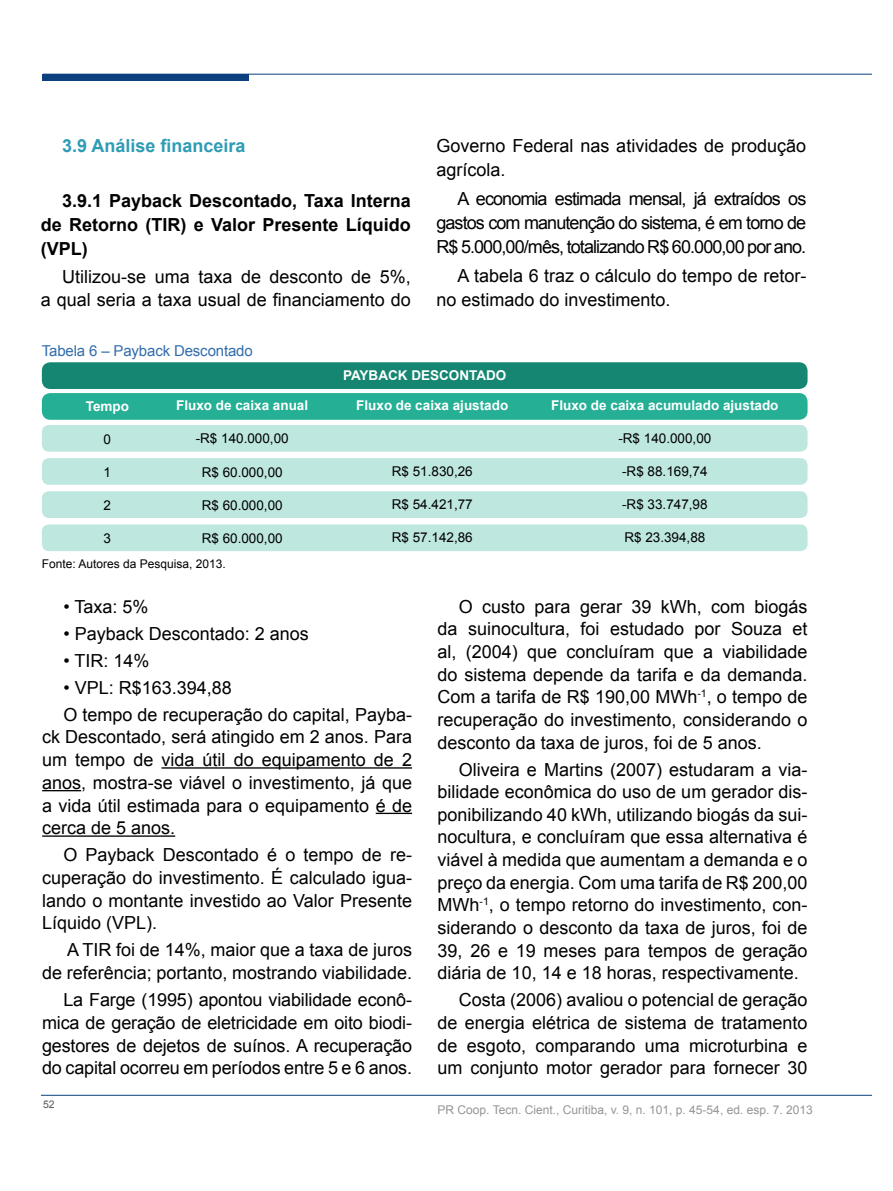
<style>
.page{position:relative;width:893px;height:1191px;background:#fff}
.page>*{position:absolute;margin:0;border:0;box-sizing:border-box;transform-origin:0 0}
.t1{font:18px/22.6px "Arial";color:#000;text-align:justify}
.t2{font:700 18px/23.5px "Arial";color:#000;text-align:justify}
.t3{font:700 18px "Arial";color:#2f9cb5}
.t4{font:15px "Arial";letter-spacing:-.01em;color:#326dac}
.t5{font:13.5px "Arial";color:#000}
.t6{font:700 13.5px "Arial";color:#fff}
.t7{font:12px "Arial";color:#939598}
.t8{font:12px "Arial";color:#000}
.t9{font:10.5px "Arial";color:#58595b}
</style>
<div class="page">
<hr style="left:41px;top:1095px;width:830px;height:1px;background:#0b3f7e">
<hr style="left:43px;top:74px;width:828px;height:1px;background:#0b3f7e">
<div style="left:42px;top:74px;width:207px;height:7px;background:#0b3f7e"></div>
<div style="left:42px;top:393px;width:765px;height:27px;background:#25b096;border-radius:9px"></div>
<hr style="left:161px;top:767px;width:251px;height:1px;background:#000">
<hr style="left:42px;top:790px;width:39px;height:1px;background:#000">
<hr style="left:376px;top:812px;width:36px;height:2px;background:#000">
<hr style="left:42px;top:835px;width:133px;height:1px;background:#000">
<div style="left:42px;top:362px;width:765px;height:27px;background:#158672;border-radius:9px"></div>
<div style="left:42px;top:425px;width:765px;height:27px;background:#bee7df;border-radius:7px"></div>
<div style="left:42px;top:458px;width:765px;height:27px;background:#bee7df;border-radius:7px"></div>
<div style="left:42px;top:524px;width:765px;height:27px;background:#bee7df;border-radius:7px"></div>
<div style="left:42px;top:491px;width:765px;height:27px;background:#bee7df;border-radius:7px"></div>
<p class="t3" style="left:62px;top:133px;width:185px">3.9 Análise financeira</p>
<p class="t2" style="left:41px;top:190px;width:371px;text-indent:21px">3.9.1 Payback Descontado, Taxa Interna de Retorno (TIR) e Valor Presente Líquido (VPL)</p>
<p class="t1" style="left:41px;top:265px;width:371px;line-height:23.5px;text-align:right">Utilizou-se uma taxa de desconto de 5%,<br>a qual seria a taxa usual de financiamento do</p>
<p class="t4" style="left:42px;top:341px;width:212px">Tabela 6 – Payback Descontado</p>
<p class="t1" style="left:436px;top:133px;width:371px;line-height:24.3px">Governo Federal nas atividades de produção agrícola.</p>
<p class="t1" style="left:436px;top:186px;width:371px;line-height:24.3px;text-indent:21px">A economia estimada mensal, já extraídos os gastos com manutenção do sistema, é em torno de R$ 5.000,00/mês, totalizando R$ 60.000,00 por ano.</p>
<p class="t1" style="left:436px;top:263px;width:371px;line-height:24.3px;text-indent:21px">A tabela 6 traz o cálculo do tempo de retor&shy;no estimado do investimento.</p>
<p class="t6" style="left:86px;top:397px;width:45px">Tempo</p>
<p class="t5" style="left:104px;top:430px;width:9px">0</p>
<p class="t5" style="left:104px;top:463px;width:9px">1</p>
<p class="t5" style="left:104px;top:496px;width:9px">2</p>
<p class="t5" style="left:104px;top:529px;width:9px">3</p>
<p class="t6" style="left:176px;top:397px;width:134px">Fluxo de caixa anual</p>
<p class="t5" style="left:196px;top:430px;width:95px">-R$ 140.000,00</p>
<p class="t5" style="left:202px;top:463px;width:83px">R$ 60.000,00</p>
<p class="t5" style="left:202px;top:496px;width:83px">R$ 60.000,00</p>
<p class="t5" style="left:202px;top:529px;width:83px">R$ 60.000,00</p>
<p class="t8" style="left:42px;top:555px;width:186px">Fonte: Autores da Pesquisa, 2013.</p>
<p class="t6" style="left:343px;top:367px;width:165px">PAYBACK DESCONTADO</p>
<p class="t6" style="left:356px;top:397px;width:153px">Fluxo de caixa ajustado</p>
<p class="t5" style="left:392px;top:463px;width:83px">R$ 51.830,26</p>
<p class="t5" style="left:392px;top:496px;width:83px">R$ 54.421,77</p>
<p class="t5" style="left:392px;top:529px;width:83px">R$ 57.142,86</p>
<p class="t6" style="left:551px;top:397px;width:229px">Fluxo de caixa acumulado ajustado</p>
<p class="t5" style="left:618px;top:430px;width:95px">-R$ 140.000,00</p>
<p class="t5" style="left:622px;top:463px;width:87px">-R$ 88.169,74</p>
<p class="t5" style="left:622px;top:496px;width:87px">-R$ 33.747,98</p>
<p class="t5" style="left:624px;top:529px;width:83px">R$ 23.394,88</p>
<p class="t1" style="left:63px;top:595px;width:87px">• Taxa: 5%</p>
<p class="t1" style="left:63px;top:622px;width:247px">• Payback Descontado: 2 anos</p>
<p class="t1" style="left:63px;top:649px;width:87px">• TIR: 14%</p>
<p class="t1" style="left:63px;top:674px;width:350px;line-height:27px">• VPL: R$163.394,88<br>O tempo de recuperação do capital, Payba-</p>
<p class="t1" style="left:42px;top:726px;width:371px">ck Descontado, será atingido em 2 anos. Para um tempo de vida útil do equipamento de 2 anos, mostra-se viável o investimento, já que a vida útil estimada para o equipamento é de cerca de 5 anos.</p>
<p class="t1" style="left:42px;top:843px;width:371px;text-indent:21px">O Payback Descontado é o tempo de re&shy;cuperação do investimento. É calculado igua&shy;lando o montante investido ao Valor Presente Líquido (VPL).</p>
<p class="t1" style="left:42px;top:939px;width:371px;text-align:right">A TIR foi de 14%, maior que a taxa de juros<br>de referência; portanto, mostrando viabilidade.</p>
<p class="t1" style="left:42px;top:988px;width:371px;text-indent:21px">La Farge (1995) apontou viabilidade econô&shy;mica de geração de eletricidade em oito biodi&shy;gestores de dejetos de suínos. A recuperação do capital ocorreu em períodos entre 5 e 6 anos.</p>
<p class="t9" style="left:43px;top:1097px;width:13px">52</p>
<p class="t1" style="left:438px;top:595px;width:371px;text-indent:21px">O custo para gerar 39 kWh, com biogás da suinocultura, foi estudado por Souza et al, (2004) que concluíram que a viabilidade do sistema depende da tarifa e da demanda.<br>Com a tarifa de R$ 190,00 MWh<sup>-1</sup>, o tempo de recuperação do investimento, considerando o desconto da taxa de juros, foi de 5 anos.</p>
<p class="t1" style="left:438px;top:758px;width:371px;text-indent:21px">Oliveira e Martins (2007) estudaram a via&shy;bilidade econômica do uso de um gerador dis&shy;ponibilizando 40 kWh, utilizando biogás da sui&shy;nocultura, e concluíram que essa alternativa é viável à medida que aumentam a demanda e o preço da energia. Com uma tarifa de R$ 200,00<br>MWh<sup>-1</sup>, o tempo retorno do investimento, con&shy;siderando o desconto da taxa de juros, foi de 39, 26 e 19 meses para tempos de geração diária de 10, 14 e 18 horas, respectivamente.</p>
<p class="t1" style="left:438px;top:988px;width:371px;text-indent:21px">Costa (2006) avaliou o potencial de geração de energia elétrica de sistema de tratamento de esgoto, comparando uma microturbina e um conjunto motor gerador para fornecer 30</p>
<p class="t7" style="left:438px;top:1101px;width:377px">PR Coop. Tecn. Cient., Curitiba, v. 9, n. 101, p. 45-54, ed. esp. 7. 2013</p>
</div>
